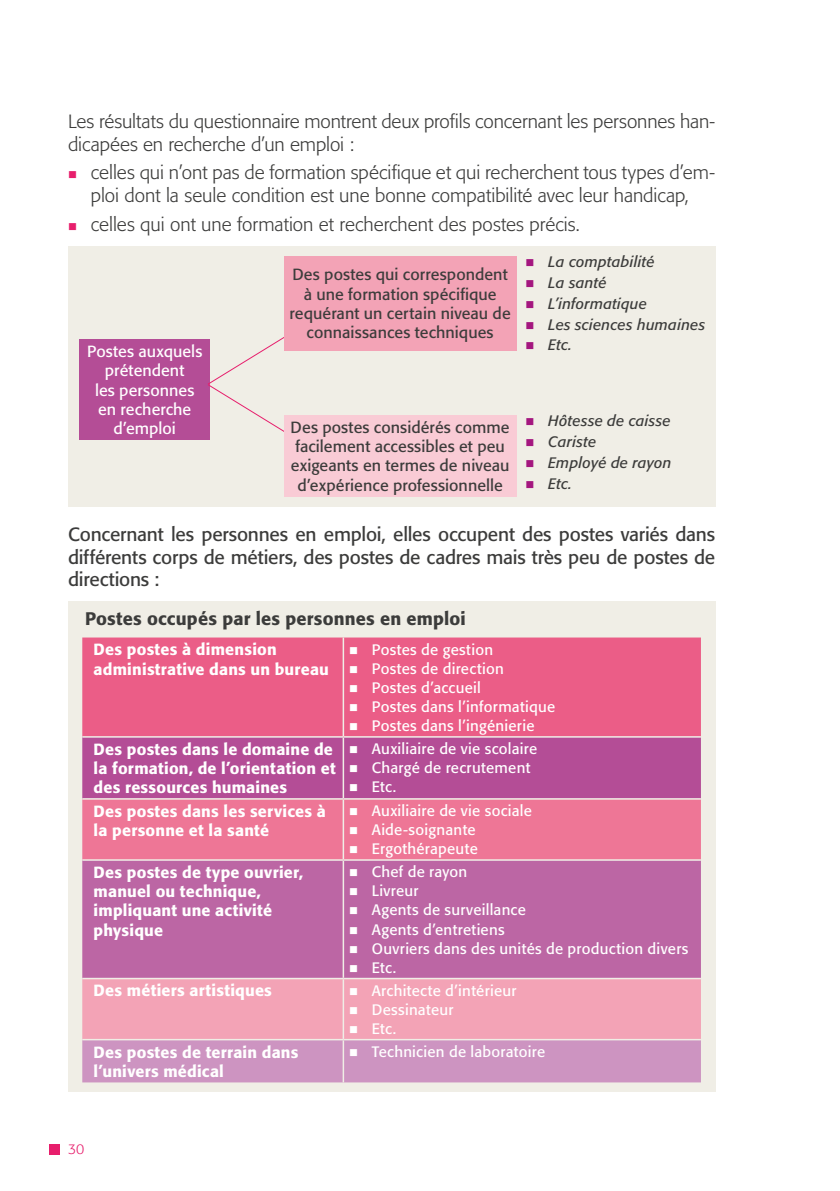
<style>
.page{position:relative;width:840px;height:1191px;background:#fff}
.page>*{position:absolute;margin:0;border:0;box-sizing:border-box;transform-origin:0 0}
.t1{font:300 19px/22.8px "Formata Std";color:#3c3c3b}
.t2{font:19px/22.8px "Formata Std";letter-spacing:-.01em;color:#3c3c3b;text-align:justify}
.t3{font:500 18px "Formata Std";letter-spacing:.01em;color:#3c3c3b}
.t4{font:500 16px/19.2px "Formata Std";letter-spacing:.015em;color:#fff}
.t5{font:16px/19.2px "Formata Std";letter-spacing:.005em;color:#3c3c3b;text-align:center}
.t6{font:16px/19.2px "Formata Std";letter-spacing:.005em;color:#fff;text-align:center}
.t7{font:15px/19.2px "Formata Std";letter-spacing:.015em;color:#fff}
.t8{font:italic 15px/20.8px "Formata Std";letter-spacing:.015em;color:#3c3c3b}
.t9{font:300 14px "Formata Std";color:#e71e6c}
</style>
<div class="page">
<div style="left:49px;top:1144px;width:11px;height:10px;background:#e71e6c"></div>
<div style="left:68px;top:246px;width:646px;height:260px;background:#f0eee6"></div>
<div style="left:79px;top:339px;width:131px;height:100px;background:#b44d96"></div>
<svg style="left:206px;top:337px;width:97px;height:103px"></svg>
<div style="left:283px;top:256px;width:233px;height:94px;background:#f3a3b6"></div>
<div style="left:283px;top:415px;width:233px;height:81px;background:#f9cbd5"></div>
<div style="left:68px;top:601px;width:646px;height:491px;background:#f0eee6"></div>
<div style="left:82px;top:637px;width:618px;height:99px;background:#eb5d87"></div>
<div style="left:82px;top:860px;width:618px;height:117px;background:#bc66a4"></div>
<hr style="left:342px;top:637px;width:2px;height:99px;background:#f0eee6">
<hr style="left:342px;top:860px;width:2px;height:117px;background:#f0eee6">
<svg style="left:350px;top:647px;width:7px;height:7px"></svg>
<svg style="left:350px;top:666px;width:7px;height:7px"></svg>
<svg style="left:350px;top:685px;width:7px;height:7px"></svg>
<svg style="left:350px;top:704px;width:7px;height:7px"></svg>
<svg style="left:350px;top:723px;width:7px;height:7px"></svg>
<svg style="left:82px;top:737px;width:618px;height:123px;background:#d16598"></svg>
<svg style="left:350px;top:869px;width:7px;height:7px"></svg>
<svg style="left:350px;top:888px;width:7px;height:7px"></svg>
<svg style="left:350px;top:907px;width:7px;height:7px"></svg>
<svg style="left:350px;top:926px;width:7px;height:7px"></svg>
<svg style="left:350px;top:945px;width:7px;height:8px"></svg>
<svg style="left:350px;top:965px;width:7px;height:7px"></svg>
<svg style="left:82px;top:978px;width:618px;height:104px;background:#e39fbb"></svg>
<p class="t1" style="left:68px;top:110px;width:648px">Les résultats du questionnaire montrent deux profils concernant les personnes han&shy;dicapées en recherche d’un emploi :</p>
<p class="t1" style="left:91px;top:161px;width:625px">celles qui n’ont pas de formation spécifique et qui recherchent tous types d’em&shy;ploi dont la seule condition est une bonne compatibilité avec leur handicap,</p>
<p class="t1" style="left:91px;top:213px;width:488px">celles qui ont une formation et recherchent des postes précis.</p>
<p class="t8" style="left:548px;top:251px;width:158px">La comptabilité<br>La santé<br>L’informatique<br>Les sciences humaines<br>Etc.</p>
<p class="t5" style="left:289px;top:265px;width:222px">Des postes qui correspondent à une formation spécifique requérant un certain niveau de connaissances techniques</p>
<p class="t6" style="left:87px;top:342px;width:117px">Postes auxquels prétendent<br>les personnes en recherche d’emploi</p>
<p class="t8" style="left:548px;top:411px;width:125px">Hôtesse de caisse<br>Cariste<br>Employé de rayon<br>Etc.</p>
<p class="t5" style="left:290px;top:417px;width:220px">Des postes considérés comme facilement accessibles et peu exigeants en termes de niveau d’expérience professionnelle</p>
<p class="t2" style="left:68px;top:522px;width:648px">Concernant les personnes en emploi, elles occupent des postes variés dans différents corps de métiers, des postes de cadres mais très peu de postes de directions :</p>
<p class="t3" style="left:85px;top:608px;width:382px">Postes occupés par les personnes en emploi</p>
<p class="t4" style="left:94px;top:640px;width:236px">Des postes à dimension administrative dans un bureau</p>
<p class="t7" style="left:371px;top:640px;width:185px">Postes de gestion<br>Postes de direction<br>Postes d’accueil<br>Postes dans l’informatique<br>Postes dans l’ingénierie</p>
<p class="t4" style="left:94px;top:739px;width:243px">Des postes dans le domaine de la formation, de l’orientation et des ressources humaines</p>
<p class="t7" style="left:371px;top:739px;width:167px">Auxiliaire de vie scolaire<br>Chargé de recrutement<br>Etc.</p>
<p class="t4" style="left:94px;top:801px;width:234px">Des postes dans les services à la personne et la santé</p>
<p class="t7" style="left:371px;top:801px;width:162px">Auxiliaire de vie sociale<br>Aide-soignante<br>Ergothérapeute</p>
<p class="t4" style="left:94px;top:862px;width:211px">Des postes de type ouvrier, manuel ou technique, impliquant une activité physique</p>
<p class="t7" style="left:371px;top:862px;width:318px">Chef de rayon<br>Livreur<br>Agents de surveillance<br>Agents d’entretiens<br>Ouvriers dans des unités de production divers<br>Etc.</p>
<p class="t4" style="left:94px;top:981px;width:180px">Des métiers artistiques</p>
<p class="t7" style="left:371px;top:980px;width:146px">Architecte d’intérieur<br>Dessinateur<br>Etc.</p>
<p class="t4" style="left:94px;top:1042px;width:206px">Des postes de terrain dans l’univers médical</p>
<p class="t7" style="left:371px;top:1041px;width:175px">Technicien de laboratoire</p>
<p class="t9" style="left:68px;top:1141px;width:18px">30</p>
</div>
